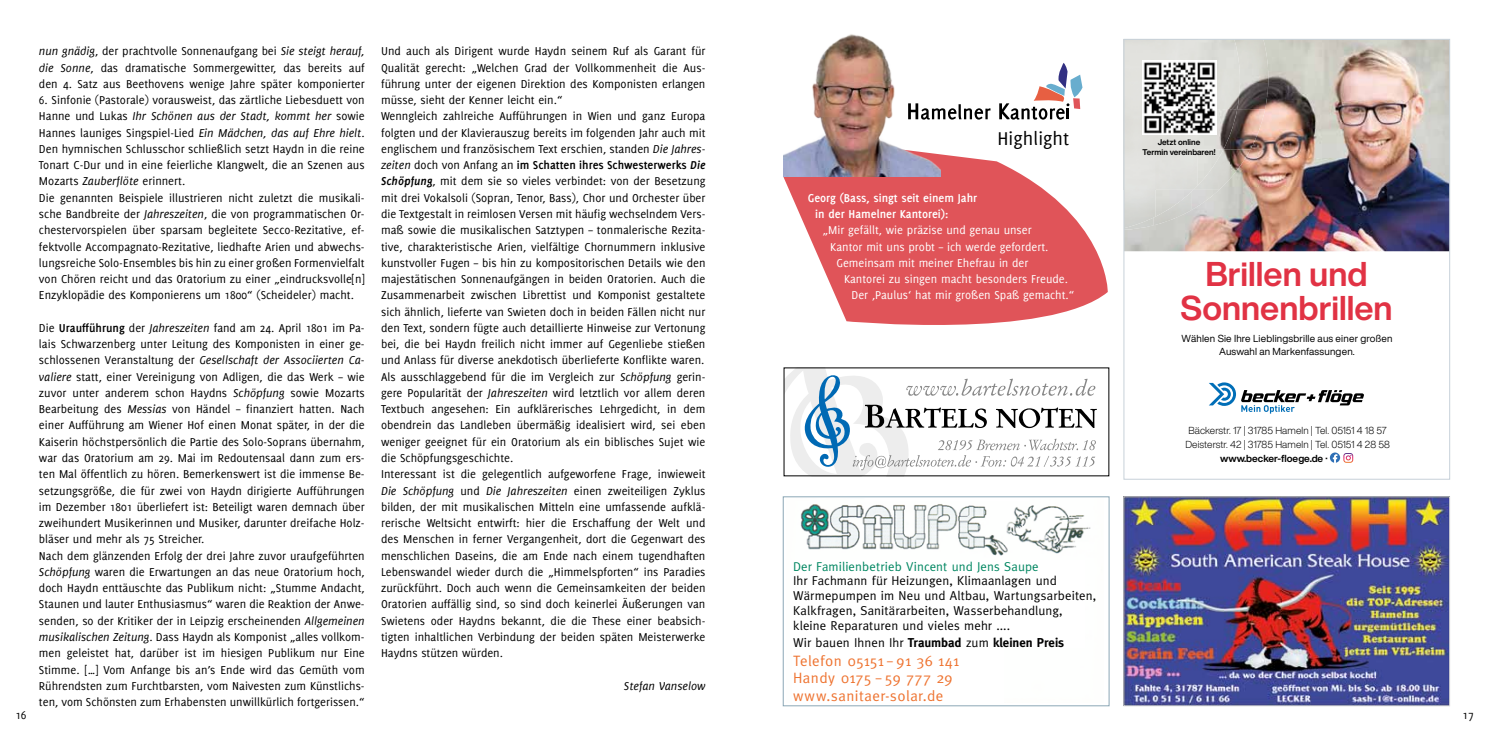
<style>
.page{position:relative;width:1489px;height:745px;background:#fff}
.page>*{position:absolute;margin:0;border:0;box-sizing:border-box;transform-origin:0 0}
.t1{font:700 33.75px/33.8px "Helvetica Now Display";color:#e13244;text-align:center}
.t2{font:20.25px "Delicious";letter-spacing:.005em;color:#000}
.t3{font:15px/17.2px "Meta";letter-spacing:.025em;color:#ee7330}
.t4{font:12.88px/14.8px "Meta";letter-spacing:.01em;color:#000}
.t5{font:700 12.88px "Meta";letter-spacing:-.005em;color:#000}
.t6{font:12.88px "Meta";letter-spacing:.01em;color:#008661}
.t7{font:12.5px/16.2px "Delicious";color:#000}
.t8{font:12.5px "Delicious";color:#fff}
.t9{font:700 12.5px/16.2px "Delicious";color:#fff}
.t10{font:italic 12.5px "Delicious";color:#000}
.t11{font:300 10px/13.8px "Helvetica Now Display";letter-spacing:.005em;color:#000;text-align:center}
.t12{font:10px/12.5px "Helvetica Now Display";letter-spacing:.02em;color:#000;text-align:center}
.t13{font:700 10px "Helvetica Now Display";color:#000}
.t14{font:700 8.12px/9.8px "Helvetica Now Display";color:#000;text-align:center}
.s1{font-style:italic}
.s2{font-weight:700}
.s3{font-weight:700;font-style:italic}
.s4{font-weight:400}
</style>
<div class="page">
<svg style="left:783px;top:154px;width:325px;height:171px;fill:#e05459"></svg>
<svg style="left:940px;top:63px;width:142px;height:56px"></svg>
<img style="left:783px;top:34px;width:157px;height:143px">
<img style="left:800px;top:504px;width:291px;height:52px">
<div style="left:783px;top:496px;width:326px;height:209px;border:1px solid #8ba7b5"></div>
<svg style="left:783px;top:367px;width:327px;height:110px"></svg>
<svg style="left:784px;top:367px;width:312px;height:109px"></svg>
<img style="left:1125px;top:498px;width:322px;height:205px">
<div style="left:1123px;top:496px;width:326px;height:209px;border:1px solid #d8d8d8"></div>
<img style="left:1125px;top:41px;width:322px;height:210px">
<img style="left:1239px;top:41px;width:28px;height:28px">
<img style="left:1239px;top:69px;width:29px;height:40px">
<img style="left:1237px;top:109px;width:27px;height:40px">
<img style="left:1197px;top:149px;width:32px;height:41px">
<img style="left:1229px;top:149px;width:21px;height:30px">
<img style="left:1125px;top:228px;width:28px;height:2px">
<img style="left:1155px;top:216px;width:36px;height:9px">
<img style="left:1193px;top:189px;width:26px;height:21px">
<img style="left:1125px;top:41px;width:114px;height:68px">
<img style="left:1125px;top:109px;width:112px;height:40px">
<div style="left:1125px;top:149px;width:72px;height:41px;background:#e1e1de"></div>
<img style="left:1197px;top:149px;width:26px;height:36px">
<img style="left:1125px;top:189px;width:30px;height:39px">
<img style="left:1155px;top:189px;width:38px;height:27px">
<svg style="left:1209px;top:382px;width:155px;height:31px"></svg>
<img style="left:1141px;top:60px;width:75px;height:75px">
<svg style="left:1329px;top:452px;width:23px;height:10px"></svg>
<div style="left:1123px;top:39px;width:326px;height:440px;border:1px solid #c7d1d9"></div>
<p class="t7" style="left:39px;top:43px;width:327px;text-align:justify"><span class="s1">nun gnädig</span>, der prachtvolle Sonnenaufgang bei <span class="s1">Sie steigt herauf, die Sonne</span>, das dramatische Sommergewitter, das bereits auf den 4. Satz aus Beethovens wenige Jahre später komponierter</p>
<p class="t7" style="left:39px;top:92px;width:327px">6. Sinfonie (Pastorale) vorausweist, das zärtliche Liebesduett von Hanne und Lukas <span class="s1">Ihr Schönen aus der Stadt, kommt her</span> sowie Hannes launiges Singspiel-Lied <span class="s1">Ein Mädchen, das auf Ehre hielt</span>.<br>Den hymnischen Schlusschor schließlich setzt Haydn in die reine Tonart C-Dur und in eine feierliche Klangwelt, die an Szenen aus Mozarts <span class="s1">Zauberflöte</span> erinnert.<br>Die genannten Beispiele illustrieren nicht zuletzt die musikali&shy;sche Bandbreite der <span class="s1">Jahreszeiten</span>, die von programmatischen Or&shy;chestervorspielen über sparsam begleitete Secco-Rezitative, ef&shy;fektvolle Accompagnato-Rezitative, liedhafte Arien und abwechs&shy;lungsreiche Solo-Ensembles bis hin zu einer großen Formenvielfalt von Chören reicht und das Oratorium zu einer „eindrucksvolle[n] Enzyklopädie des Komponierens um 1800“ (Scheideler) macht.</p>
<p class="t7" style="left:39px;top:319px;width:327px">Die <span class="s2">Uraufführung</span> der <span class="s1">Jahreszeiten</span> fand am 24. April 1801 im Pa&shy;lais Schwarzenberg unter Leitung des Komponisten in einer ge&shy;schlossenen Veranstaltung der <span class="s1">Gesellschaft der Associierten Ca&shy;valiere</span> statt, einer Vereinigung von Adligen, die das Werk – wie zuvor unter anderem schon Haydns <span class="s1">Schöpfung</span> sowie Mozarts Bearbeitung des <span class="s1">Messias</span> von Händel – finanziert hatten. Nach einer Aufführung am Wiener Hof einen Monat später, in der die Kaiserin höchstpersönlich die Partie des Solo-Soprans übernahm, war das Oratorium am 29. Mai im Redoutensaal dann zum ers&shy;ten Mal öffentlich zu hören. Bemerkenswert ist die immense Be&shy;setzungsgröße, die für zwei von Haydn dirigierte Aufführungen im Dezember 1801 überliefert ist: Beteiligt waren demnach über zweihundert Musikerinnen und Musiker, darunter dreifache Holz&shy;bläser und mehr als 75 Streicher.<br>Nach dem glänzenden Erfolg der drei Jahre zuvor uraufgeführten <span class="s1">Schöpfung</span> waren die Erwartungen an das neue Oratorium hoch, doch Haydn enttäuschte das Publikum nicht: „Stumme Andacht, Staunen und lauter Enthusiasmus“ waren die Reaktion der Anwe&shy;senden, so der Kritiker der in Leipzig erscheinenden <span class="s1">Allgemeinen musikalischen Zeitung</span>. Dass Haydn als Komponist „alles vollkom&shy;men geleistet hat, darüber ist im hiesigen Publikum nur Eine Stimme. […] Vom Anfange bis an’s Ende wird das Gemüth vom Rührendsten zum Furchtbarsten, vom Naivesten zum Künstlichs&shy;ten, vom Schönsten zum Erhabensten unwillkürlich fortgerissen.“</p>
<p class="t7" style="left:381px;top:43px;width:326px">Und auch als Dirigent wurde Haydn seinem Ruf als Garant für Qualität gerecht: „Welchen Grad der Vollkommenheit die Aus&shy;führung unter der eigenen Direktion des Komponisten erlangen müsse, sieht der Kenner leicht ein.“<br>Wenngleich zahlreiche Aufführungen in Wien und ganz Europa folgten und der Klavierauszug bereits im folgenden Jahr auch mit englischem und französischem Text erschien, standen <span class="s1">Die Jahres&shy;zeiten</span> doch von Anfang an <span class="s2">im Schatten ihres Schwesterwerks</span> <span class="s3">Die Schöpfung</span>, mit dem sie so vieles verbindet: von der Besetzung mit drei Vokalsoli (Sopran, Tenor, Bass), Chor und Orchester über die Textgestalt in reimlosen Versen mit häufig wechselndem Vers&shy;maß sowie die musikalischen Satztypen – tonmalerische Rezita&shy;tive, charakteristische Arien, vielfältige Chornummern inklusive kunstvoller Fugen – bis hin zu kompositorischen Details wie den majestätischen Sonnenaufgängen in beiden Oratorien. Auch die Zusammenarbeit zwischen Librettist und Komponist gestaltete sich ähnlich, lieferte van Swieten doch in beiden Fällen nicht nur den Text, sondern fügte auch detaillierte Hinweise zur Vertonung bei, die bei Haydn freilich nicht immer auf Gegenliebe stießen und Anlass für diverse anekdotisch überlieferte Konflikte waren.<br>Als ausschlaggebend für die im Vergleich zur <span class="s1">Schöpfung</span> gerin&shy;gere Popularität der <span class="s1">Jahreszeiten</span> wird letztlich vor allem deren Textbuch angesehen: Ein aufklärerisches Lehrgedicht, in dem obendrein das Landleben übermäßig idealisiert wird, sei eben weniger geeignet für ein Oratorium als ein biblisches Sujet wie die Schöpfungsgeschichte.<br>Interessant ist die gelegentlich aufgeworfene Frage, inwieweit <span class="s1">Die Schöpfung</span> und <span class="s1">Die Jahreszeiten</span> einen zweiteiligen Zyklus bilden, der mit musikalischen Mitteln eine umfassende aufklä&shy;rerische Weltsicht entwirft: hier die Erschaffung der Welt und des Menschen in ferner Vergangenheit, dort die Gegenwart des menschlichen Daseins, die am Ende nach einem tugendhaften Lebenswandel wieder durch die „Himmelspforten“ ins Paradies zurückführt. Doch auch wenn die Gemeinsamkeiten der beiden Oratorien auffällig sind, so sind doch keinerlei Äußerungen van Swietens oder Haydns bekannt, die die These einer beabsich&shy;tigten inhaltlichen Verbindung der beiden späten Meisterwerke Haydns stützen würden.</p>
<p class="t10" style="left:624px;top:677px;width:83px">Stefan Vanselow</p>
<h2 class="t2" style="left:997px;top:125px;width:73px">Highlight</h2>
<p class="t9" style="left:815px;top:189px;width:163px;text-indent:-8px">Georg (Bass, singt seit einem Jahr in der Hamelner Kantorei):</p>
<p class="t8" style="left:822px;top:222px;width:210px">„Mir gefällt, wie präzise und genau unser</p>
<p class="t8" style="left:830px;top:238px;width:219px">Kantor mit uns probt – ich werde gefordert.</p>
<p class="t8" style="left:836px;top:255px;width:193px">Gemeinsam mit meiner Ehefrau in der</p>
<p class="t8" style="left:844px;top:271px;width:225px">Kantorei zu singen macht besonders Freude.</p>
<p class="t8" style="left:851px;top:287px;width:224px">Der ‚Paulus‘ hat mir großen Spaß gemacht.“</p>
<p class="t6" style="left:793px;top:558px;width:247px">Der Familienbetrieb Vincent und Jens Saupe</p>
<p class="t4" style="left:793px;top:573px;width:304px">Ihr Fachmann für Heizungen, Klimaanlagen und Wärmepumpen im Neu und Altbau, Wartungsarbeiten, Kalkfragen, Sanitärarbeiten, Wasserbehandlung, kleine Reparaturen und vieles mehr ....</p>
<p class="t5" style="left:793px;top:634px;width:272px"><span class="s4">Wir bauen Ihnen Ihr</span> Traumbad <span class="s4">zum</span> kleinen Preis</p>
<p class="t3" style="left:793px;top:651px;width:167px">Telefon 05151 – 91 36 141<br>Handy 0175 – 59 777 29 www.sanitaer-solar.de</p>
<p class="t14" style="left:1142px;top:137px;width:74px">Jetzt online<br>Termin vereinbaren!</p>
<h1 class="t1" style="left:1180px;top:257px;width:214px">Brillen und<br>Sonnenbrillen</h1>
<p class="t12" style="left:1181px;top:332px;width:213px">Wählen Sie Ihre Lieblingsbrille aus einer großen<br>Auswahl an Markenfassungen.</p>
<p class="t11" style="left:1185px;top:423px;width:206px">Bäckerstr. 17 | 31785 Hameln | Tel. 05151 4 18 57<br>Deisterstr. 42 | 31785 Hameln | Tel. 05151 4 28 58</p>
<p class="t13" style="left:1219px;top:451px;width:109px">www.becker-floege.de ·</p>
<p class="t7" style="left:15px;top:706px;width:13px">16</p>
<p class="t7" style="left:1462px;top:706px;width:13px">17</p>
</div>
